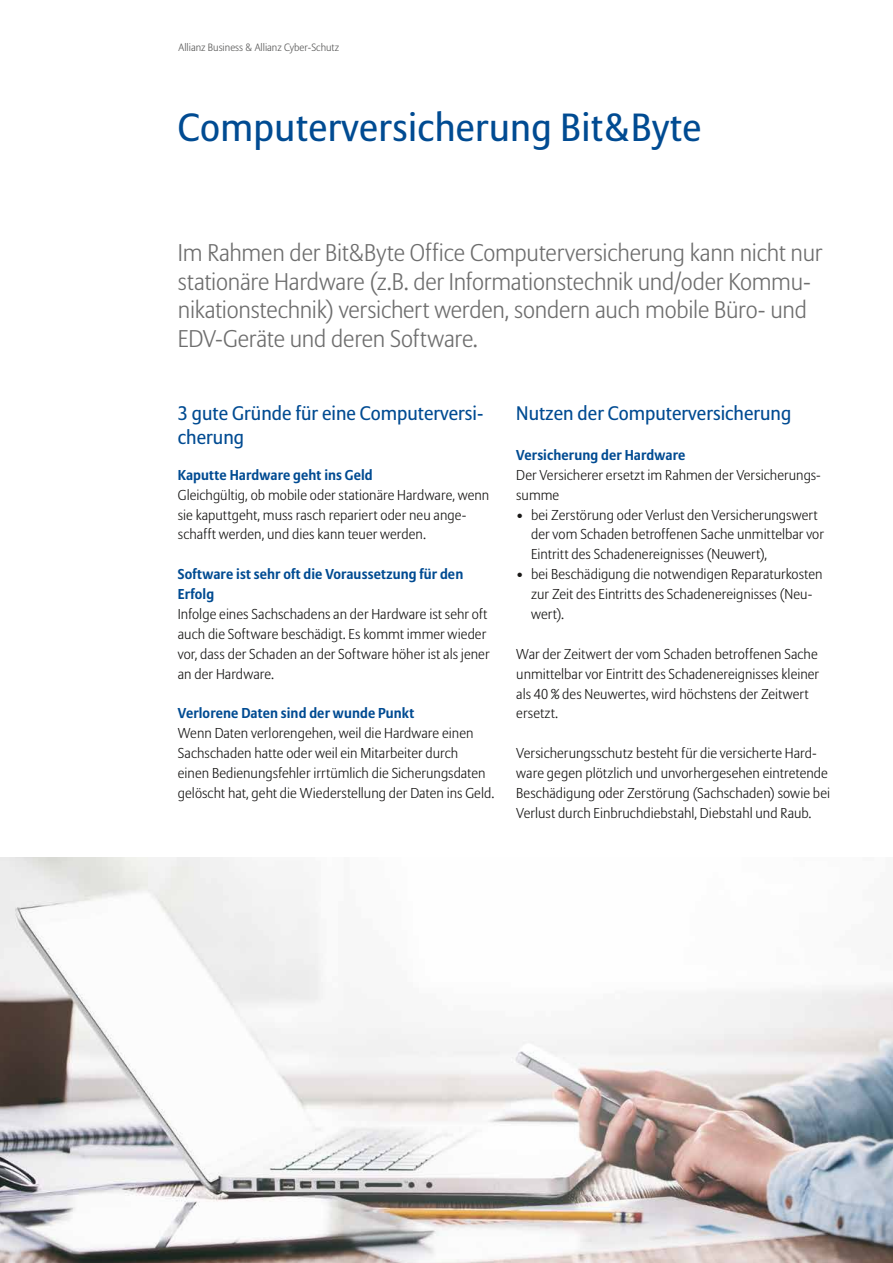
<style>
.page{position:relative;width:893px;height:1263px;background:#fff}
.page>*{position:absolute;margin:0;border:0;box-sizing:border-box;transform-origin:0 0}
.t1{font:39px "Allianz Sans";letter-spacing:.01em;color:#004b92}
.t2{font:300 24px/28.5px "Allianz Sans";letter-spacing:-.01em;color:#6e6e6e}
.t3{font:19.5px/24px "Allianz Sans";color:#004b92}
.t4{font:300 14.25px/20px "Allianz Sans";color:#181716}
.t5{font:700 14.25px/20px "Allianz Sans";letter-spacing:.005em;color:#004b92}
.t6{font:300 10.5px "Allianz Sans";color:#565655}
</style>
<div class="page">
<img style="left:0;top:857px;width:893px;height:406px">
<p class="t6" style="left:179px;top:41px;width:162px">Allianz Business &amp; Allianz Cyber-Schutz</p>
<h1 class="t1" style="left:178px;top:103px;width:525px">Computerversicherung Bit&amp;Byte</h1>
<p class="t2" style="left:178px;top:238px;width:646px">Im Rahmen der Bit&amp;Byte Office Computerversicherung kann nicht nur stationäre Hardware (z.B. der Informationstechnik und/oder Kommu&shy;nikationstechnik) versichert werden, sondern auch mobile Büro- und EDV-Geräte und deren Software.</p>
<h3 class="t3" style="left:178px;top:401px;width:307px">3 gute Gründe für eine Computerversi&shy;cherung</h3>
<p class="t5" style="left:178px;top:465px;width:196px">Kaputte Hardware geht ins Geld</p>
<p class="t4" style="left:178px;top:485px;width:313px">Gleichgültig, ob mobile oder stationäre Hardware, wenn sie kaputtgeht, muss rasch repariert oder neu ange&shy;schafft werden, und dies kann teuer werden.</p>
<p class="t5" style="left:178px;top:564px;width:287px">Software ist sehr oft die Voraussetzung für den<br>Erfolg</p>
<p class="t4" style="left:178px;top:604px;width:313px">Infolge eines Sachschadens an der Hardware ist sehr oft auch die Software beschädigt. Es kommt immer wieder vor, dass der Schaden an der Software höher ist als jener an der Hardware.</p>
<p class="t5" style="left:178px;top:703px;width:238px">Verlorene Daten sind der wunde Punkt</p>
<p class="t4" style="left:178px;top:723px;width:318px">Wenn Daten verlorengehen, weil die Hardware einen Sachschaden hatte oder weil ein Mitarbeiter durch<br>einen Bedienungsfehler irrtümlich die Sicherungsdaten gelöscht hat, geht die Wiederstellung der Daten ins Geld.</p>
<h3 class="t3" style="left:516px;top:401px;width:276px">Nutzen der Computerversicherung</h3>
<p class="t5" style="left:516px;top:445px;width:171px">Versicherung der Hardware</p>
<p class="t4" style="left:516px;top:465px;width:306px">Der Versicherer ersetzt im Rahmen der Versicherungs&shy;summe</p>
<p class="t4" style="left:531px;top:504px;width:294px;text-indent:-15px">• bei Zerstörung oder Verlust den Versicherungswert der vom Schaden betroffenen Sache unmittelbar vor<br>Eintritt des Schadenereignisses (Neuwert),</p>
<p class="t4" style="left:531px;top:564px;width:293px;text-indent:-15px">• bei Beschädigung die notwendigen Reparaturkosten zur Zeit des Eintritts des Schadenereignisses (Neu&shy;wert).</p>
<p class="t4" style="left:516px;top:644px;width:304px">War der Zeitwert der vom Schaden betroffenen Sache unmittelbar vor Eintritt des Schadenereignisses kleiner als 40 % des Neuwertes, wird höchstens der Zeitwert ersetzt.</p>
<p class="t4" style="left:516px;top:743px;width:315px">Versicherungsschutz besteht für die versicherte Hard&shy;ware gegen plötzlich und unvorhergesehen eintretende Beschädigung oder Zerstörung (Sachschaden) sowie bei Verlust durch Einbruchdiebstahl, Diebstahl und Raub.</p>
</div>
